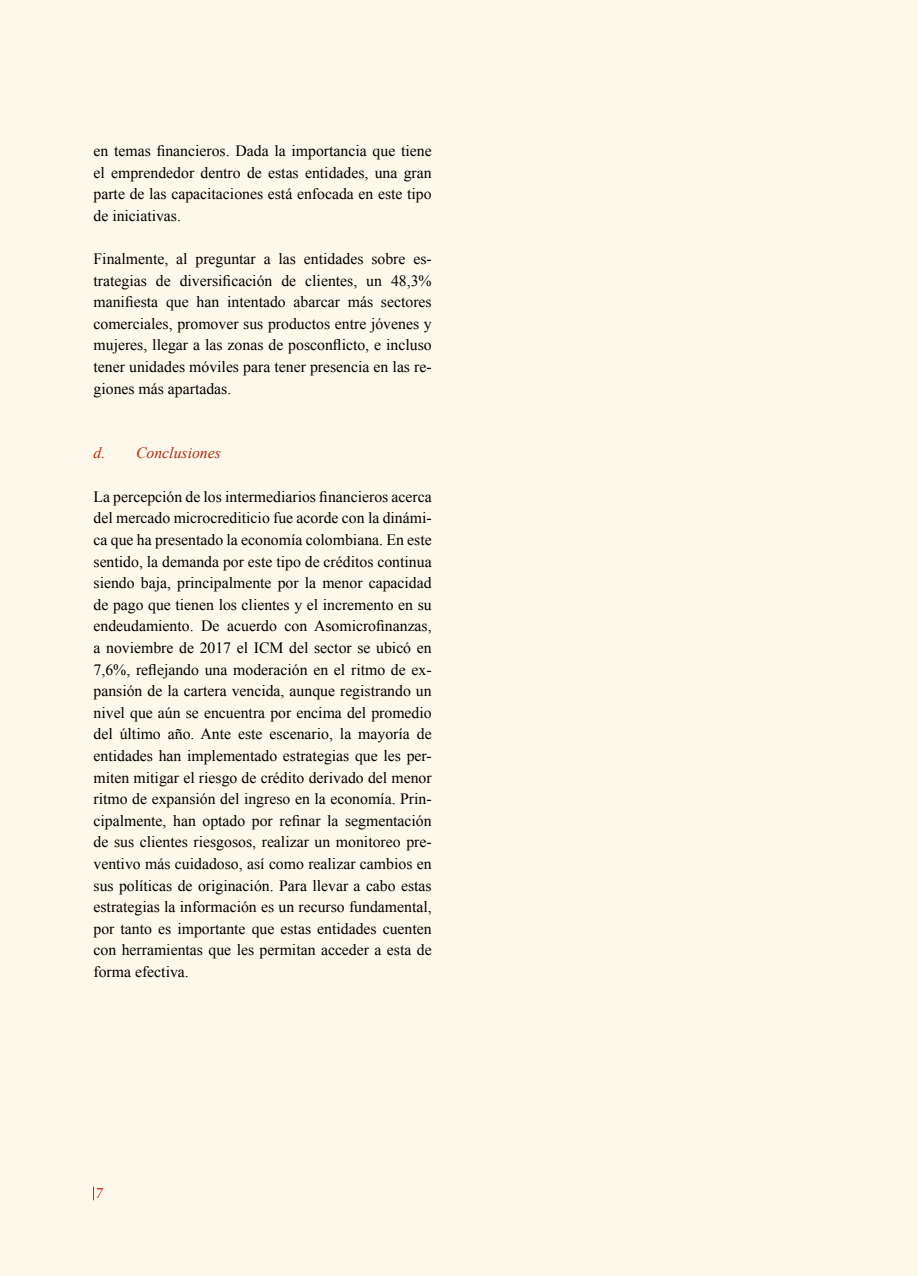
<style>
.page{position:relative;width:918px;height:1276px;background:#fff}
.page>*{position:absolute;margin:0;border:0;box-sizing:border-box;transform-origin:0 0}
.t1{font:15.75px/21.6px "Times New Roman";color:#000;text-align:justify}
.t2{font:italic 15.75px "Times New Roman";color:#b02912}
.t3{font:15px "Zapf Humanist 601 BT";color:#cd171a}
</style>
<div class="page">
<div style="left:0;top:0;width:917px;height:1276px;background:#fef8ea"></div>
<svg style="left:93px;top:1186px;width:1px;height:14px"></svg>
<p class="t1" style="left:94px;top:140px;width:340px">en temas financieros. Dada la importancia que tiene el emprendedor dentro de estas entidades, una gran parte de las capacitaciones está enfocada en este tipo de iniciativas.</p>
<p class="t1" style="left:94px;top:248px;width:340px">Finalmente, al preguntar a las entidades sobre es&shy;trategias de diversificación de clientes, un 48,3% manifiesta que han intentado abarcar más sectores comerciales, promover sus productos entre jóvenes y mujeres, llegar a las zonas de posconflicto, e incluso tener unidades móviles para tener presencia en las re&shy;giones más apartadas.</p>
<p class="t2" style="left:94px;top:442px;width:129px">d. Conclusiones</p>
<p class="t1" style="left:94px;top:485px;width:340px">La percepción de los intermediarios financieros acerca del mercado microcrediticio fue acorde con la dinámi&shy;ca que ha presentado la economía colombiana. En este sentido, la demanda por este tipo de créditos continua siendo baja, principalmente por la menor capacidad de pago que tienen los clientes y el incremento en su endeudamiento. De acuerdo con Asomicrofinanzas, a noviembre de 2017 el ICM del sector se ubicó en 7,6%, reflejando una moderación en el ritmo de ex&shy;pansión de la cartera vencida, aunque registrando un nivel que aún se encuentra por encima del promedio del último año. Ante este escenario, la mayoría de entidades han implementado estrategias que les per&shy;miten mitigar el riesgo de crédito derivado del menor ritmo de expansión del ingreso en la economía. Prin&shy;cipalmente, han optado por refinar la segmentación de sus clientes riesgosos, realizar un monitoreo pre&shy;ventivo más cuidadoso, así como realizar cambios en sus políticas de originación. Para llevar a cabo estas estrategias la información es un recurso fundamental, por tanto es importante que estas entidades cuenten con herramientas que les permitan acceder a esta de forma efectiva.</p>
<p class="t3" style="left:96px;top:1184px;width:10px">7</p>
</div>
